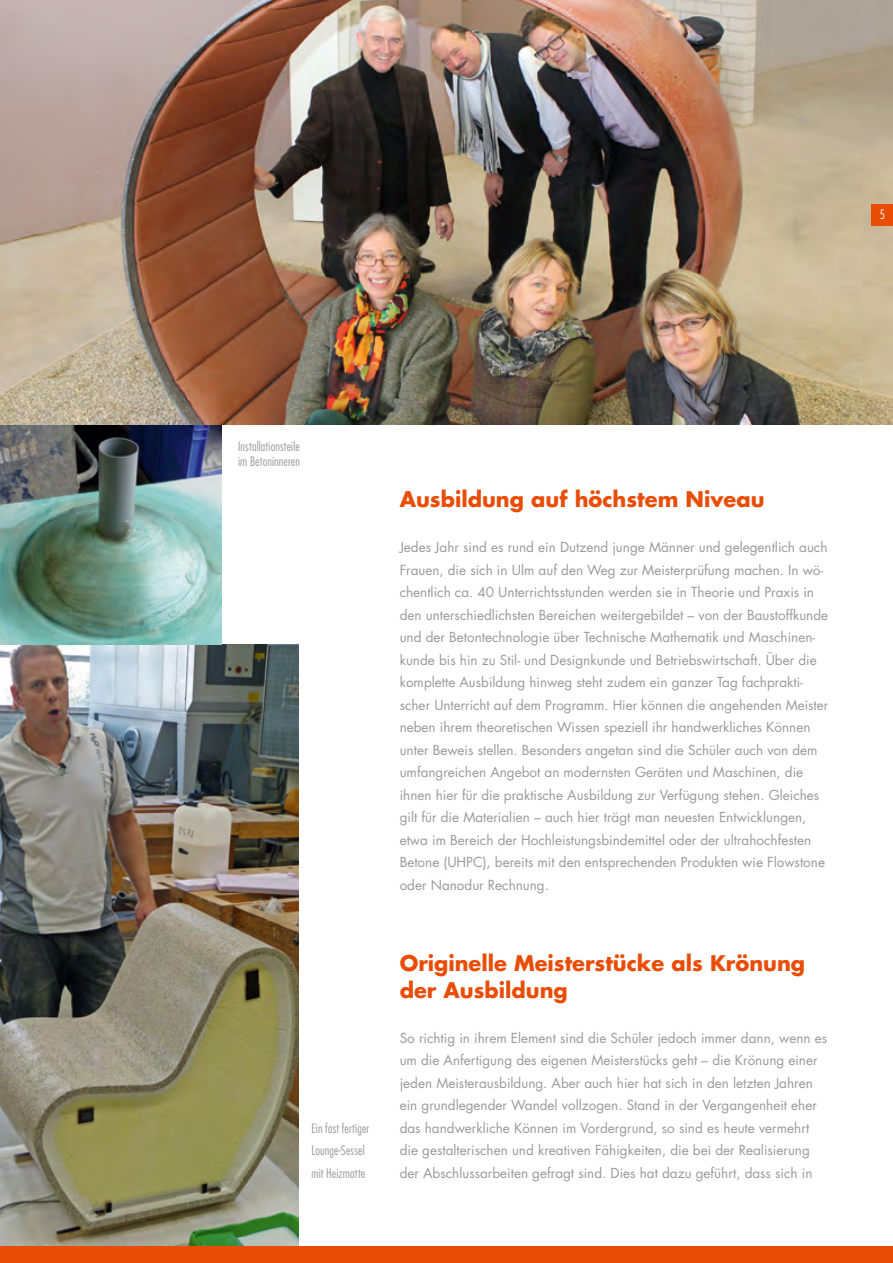
<style>
.page{position:relative;width:893px;height:1263px;background:#fff}
.page>*{position:absolute;margin:0;border:0;box-sizing:border-box;transform-origin:0 0}
.t1{font:700 21px/27px "Futura";color:#e94c05}
.t2{font:13.5px/22.5px "Futura";color:#9a9a9a}
.t3{font:300 condensed 12.75px/22.5px "Futura";letter-spacing:.015em;color:#9a9a9a}
.t4{font:300 condensed 12.75px "Futura";color:#fff}
</style>
<div class="page">
<img style="left:0;top:645px;width:299px;height:601px">
<div style="left:0;top:1246px;width:893px;height:17px;background:#e94c05"></div>
<img style="left:1px;top:425px;width:220px;height:220px">
<img style="left:0;top:425px;width:1px;height:220px">
<img style="left:0;top:0;width:893px;height:425px">
<div style="left:872px;top:204px;width:21px;height:21px;background:#e94c05"></div>
<p class="t4" style="left:880px;top:207px;width:7px">5</p>
<p class="t3" style="left:238px;top:438px;width:63px;line-height:15.3px">Installationsteile im Betoninneren</p>
<p class="t3" style="left:311px;top:1117px;width:59px">Ein fast fertiger<br>Lounge-Sessel mit Heizmatte</p>
<h1 class="t1" style="left:400px;top:486px;width:366px">Ausbildung auf höchstem Niveau</h1>
<p class="t2" style="left:400px;top:536px;width:430px">Jedes Jahr sind es rund ein Dutzend junge Männer und gelegentlich auch Frauen, die sich in Ulm auf den Weg zur Meisterprüfung machen. In wö&shy;chentlich ca. 40 Unterrichtsstunden werden sie in Theorie und Praxis in den unterschiedlichsten Bereichen weitergebildet – von der Baustoffkunde und der Betontechnologie über Technische Mathematik und Maschinen&shy;kunde bis hin zu Stil- und Designkunde und Betriebswirtschaft. Über die komplette Ausbildung hinweg steht zudem ein ganzer Tag fachprakti&shy;scher Unterricht auf dem Programm. Hier können die angehenden Meister neben ihrem theoretischen Wissen speziell ihr handwerkliches Können unter Beweis stellen. Besonders angetan sind die Schüler auch von dem umfangreichen Angebot an modernsten Geräten und Maschinen, die ihnen hier für die praktische Ausbildung zur Verfügung stehen. Gleiches gilt für die Materialien – auch hier trägt man neuesten Entwicklungen, etwa im Bereich der Hochleistungsbindemittel oder der ultrahochfesten Betone (UHPC), bereits mit den entsprechenden Produkten wie Flowstone oder Nanodur Rechnung.</p>
<h1 class="t1" style="left:400px;top:949px;width:407px">Originelle Meisterstücke als Krönung der Ausbildung</h1>
<p class="t2" style="left:400px;top:1027px;width:429px">So richtig in ihrem Element sind die Schüler jedoch immer dann, wenn es um die Anfertigung des eigenen Meisterstücks geht – die Krönung einer jeden Meisterausbildung. Aber auch hier hat sich in den letzten Jahren ein grundlegender Wandel vollzogen. Stand in der Vergangenheit eher das handwerkliche Können im Vordergrund, so sind es heute vermehrt die gestalterischen und kreativen Fähigkeiten, die bei der Realisierung der Abschlussarbeiten gefragt sind. Dies hat dazu geführt, dass sich in</p>
</div>
